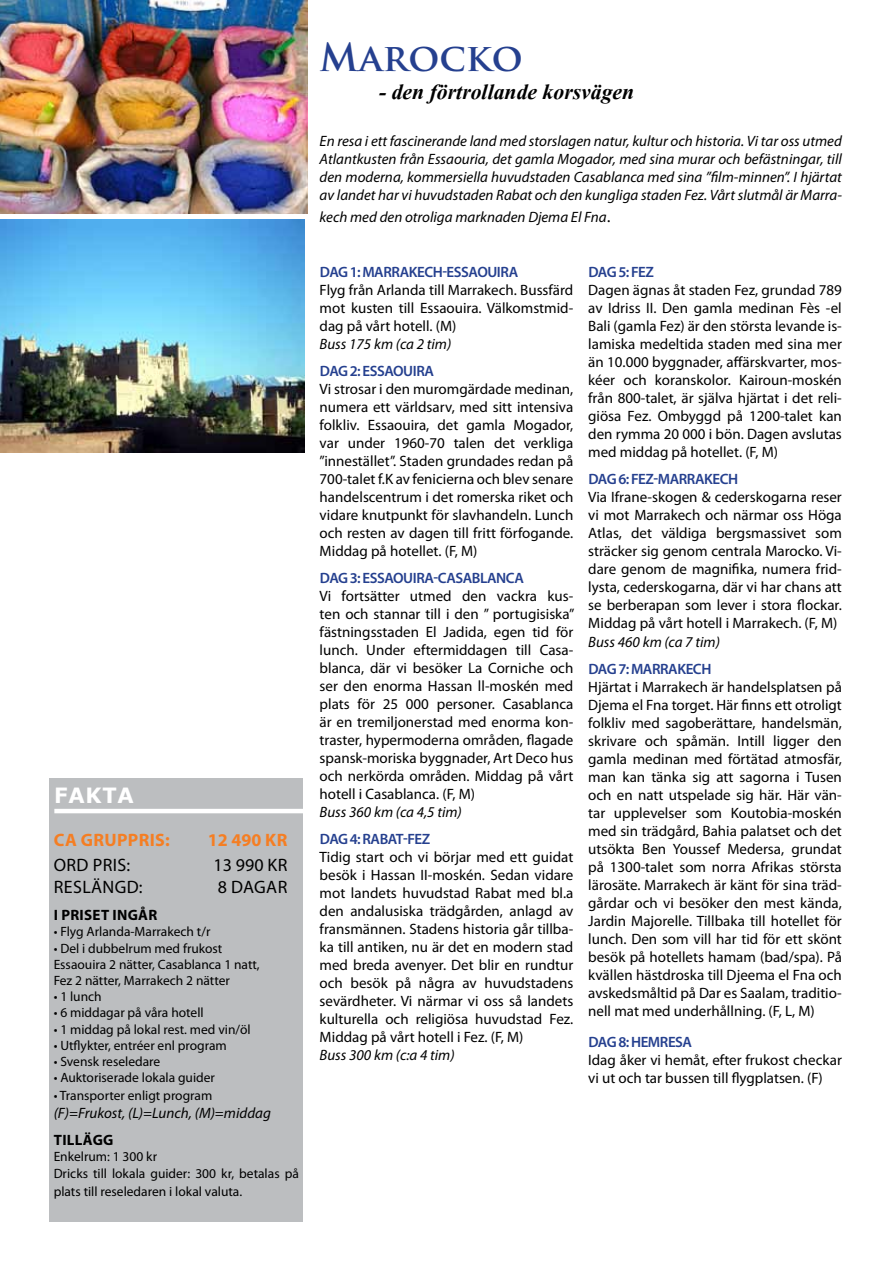
<style>
.page{position:relative;width:893px;height:1263px;background:#fff}
.page>*{position:absolute;margin:0;border:0;box-sizing:border-box;transform-origin:0 0}
.t1{font:700 37.5px "Trajan Pro";color:#25408f}
.t2{font:700 27px "Vijaya";color:#000}
.t3{font:700 21px "Verdana";letter-spacing:.035em;color:#fff}
.t4{font:18px "Myriad Pro";letter-spacing:.02em;color:#000}
.t5{font:700 18px "Myriad Pro";letter-spacing:.015em;color:#f57e23}
.t6{font:15px/18px "Myriad Pro";color:#000;text-align:justify}
.t7{font:italic 15px/18px "Myriad Pro";color:#000;text-align:justify}
.t8{font:600 15px "Myriad Pro";letter-spacing:-.03em;color:#25408f}
.t9{font:700 15px "Myriad Pro";letter-spacing:.02em;color:#000}
.t10{font:13.5px/16.2px "Myriad Pro";color:#000}
.s1{font-family:"Minion Pro";font-style:normal;font-size:18px}
</style>
<div class="page">
<img style="left:0;top:220px;width:305px;height:233px">
<div style="left:49px;top:778px;width:254px;height:444px;background:#bcbec0"></div>
<hr style="left:54px;top:809px;width:253px;height:4px;background:#fff">
<img style="left:0;top:0;width:307px;height:213px">
<h3 class="t3" style="left:54px;top:780px;width:81px">FAKTA</h3>
<p class="t5" style="left:54px;top:828px;width:118px">CA GRUPPRIS:</p>
<p class="t5" style="left:208px;top:828px;width:81px">12 490 KR</p>
<p class="t4" style="left:54px;top:854px;width:78px">ORD PRIS:</p>
<p class="t4" style="left:214px;top:854px;width:75px">13 990 KR</p>
<p class="t4" style="left:54px;top:876px;width:90px">RESLÄNGD:</p>
<p class="t4" style="left:218px;top:876px;width:71px">8 DAGAR</p>
<p class="t9" style="left:54px;top:905px;width:105px">I PRISET INGÅR</p>
<p class="t10" style="left:54px;top:923px;width:158px">• Flyg Arlanda-Marrakech t/r</p>
<p class="t10" style="left:54px;top:940px;width:208px">• Del i dubbelrum med frukost<br>Essaouira 2 nätter, Casablanca 1 natt,<br>Fez 2 nätter, Marrakech 2 nätter</p>
<p class="t10" style="left:54px;top:988px;width:50px">• 1 lunch</p>
<p class="t10" style="left:54px;top:1004px;width:152px">• 6 middagar på våra hotell</p>
<p class="t10" style="left:54px;top:1021px;width:199px">• 1 middag på lokal rest. med vin/öl</p>
<p class="t10" style="left:54px;top:1037px;width:175px">• Utflykter, entréer enl program</p>
<p class="t10" style="left:54px;top:1053px;width:108px">• Svensk reseledare</p>
<p class="t10" style="left:54px;top:1069px;width:163px">• Auktoriserade lokala guider</p>
<p class="t10" style="left:54px;top:1087px;width:160px">• Transporter enligt program</p>
<p class="t7" style="left:54px;top:1104px;width:219px">(F)=Frukost, (L)=Lunch, (M)=middag</p>
<p class="t9" style="left:54px;top:1130px;width:50px">TILLÄGG</p>
<p class="t10" style="left:54px;top:1148px;width:247px">Enkelrum: 1 300 kr<br>Dricks till lokala guider: 300 kr, betalas på</p>
<p class="t10" style="left:54px;top:1183px;width:190px">plats till reseledaren i lokal valuta.</p>
<h1 class="t1" style="left:320px;top:34px;width:205px">Marocko</h1>
<h2 class="t2" style="left:379px;top:71px;width:257px">- den förtrollande korsvägen</h2>
<p class="t7" style="left:320px;top:132px;width:524px">En resa i ett fascinerande land med storslagen natur, kultur och historia. Vi tar oss utmed Atlantkusten från Essaouria, det gamla Mogador, med sina murar och befästningar, till den moderna, kommersiella huvudstaden Casablanca med sina ”film-minnen”. I hjärtat av landet har vi huvudstaden Rabat och den kungliga staden Fez. Vårt slutmål är Marra-</p>
<p class="t7" style="left:320px;top:207px;width:293px">kech med den otroliga marknaden Djema El Fna<span class="s1">.</span></p>
<p class="t8" style="left:320px;top:263px;width:200px">DAG 1: MARRAKECH-ESSAOUIRA</p>
<p class="t6" style="left:320px;top:281px;width:255px">Flyg från Arlanda till Marrakech. Bussfärd mot kusten till Essaouira. Välkomstmid&shy;dag på vårt hotell. (M)</p>
<p class="t7" style="left:320px;top:335px;width:133px">Buss 175 km (ca 2 tim)</p>
<p class="t8" style="left:320px;top:362px;width:116px">DAG 2: ESSAOUIRA</p>
<p class="t6" style="left:320px;top:380px;width:255px">Vi strosar i den muromgärdade medinan, numera ett världsarv, med sitt intensiva folkliv. Essaouira, det gamla Mogador, var under 1960-70 talen det verkliga ”innestället”. Staden grundades redan på 700-talet f.K av fenicierna och blev senare handelscentrum i det romerska riket och vidare knutpunkt för slavhandeln. Lunch och resten av dagen till fritt förfogande.<br>Middag på hotellet. (F, M)</p>
<p class="t8" style="left:320px;top:569px;width:206px">DAG 3: ESSAOUIRA-CASABLANCA</p>
<p class="t6" style="left:320px;top:587px;width:256px">Vi fortsätter utmed den vackra kus&shy;ten och stannar till i den ” portugisiska” fästningsstaden El Jadida, egen tid för lunch. Under eftermiddagen till Casa&shy;blanca, där vi besöker La Corniche och ser den enorma Hassan ll-moskén med plats för 25 000 personer. Casablanca är en tremiljonerstad med enorma kon&shy;traster, hypermoderna områden, flagade spansk-moriska byggnader, Art Deco hus och nerkörda områden. Middag på vårt hotell i Casablanca. (F, M)</p>
<p class="t7" style="left:320px;top:803px;width:144px">Buss 360 km (ca 4,5 tim)</p>
<p class="t8" style="left:320px;top:830px;width:112px">DAG 4: RABAT-FEZ</p>
<p class="t6" style="left:320px;top:848px;width:255px">Tidig start och vi börjar med ett guidat besök i Hassan II-moskén. Sedan vidare mot landets huvudstad Rabat med bl.a den andalusiska trädgården, anlagd av fransmännen. Stadens historia går tillba&shy;ka till antiken, nu är det en modern stad med breda avenyer. Det blir en rundtur och besök på några av huvudstadens sevärdheter. Vi närmar vi oss så landets kulturella och religiösa huvudstad Fez.<br>Middag på vårt hotell i Fez. (F, M)</p>
<p class="t7" style="left:320px;top:1046px;width:137px">Buss 300 km (c:a 4 tim)</p>
<p class="t8" style="left:588px;top:263px;width:67px">DAG 5: FEZ</p>
<p class="t6" style="left:588px;top:281px;width:255px">Dagen ägnas åt staden Fez, grundad 789 av Idriss II. Den gamla medinan Fès -el Bali (gamla Fez) är den största levande is&shy;lamiska medeltida staden med sina mer än 10.000 byggnader, affärskvarter, mos&shy;kéer och koranskolor. Kairoun-moskén från 800-talet, är själva hjärtat i det reli&shy;giösa Fez. Ombyggd på 1200-talet kan den rymma 20 000 i bön. Dagen avslutas med middag på hotellet. (F, M)</p>
<p class="t8" style="left:588px;top:470px;width:151px">DAG 6: FEZ-MARRAKECH</p>
<p class="t6" style="left:588px;top:488px;width:255px">Via Ifrane-skogen &amp; cederskogarna reser vi mot Marrakech och närmar oss Höga Atlas, det väldiga bergsmassivet som sträcker sig genom centrala Marocko. Vi&shy;dare genom de magnifika, numera frid&shy;lysta, cederskogarna, där vi har chans att se berberapan som lever i stora flockar.<br>Middag på vårt hotell i Marrakech. (F, M)</p>
<p class="t7" style="left:588px;top:632px;width:133px">Buss 460 km (ca 7 tim)</p>
<p class="t8" style="left:588px;top:659px;width:124px">DAG 7: MARRAKECH</p>
<p class="t6" style="left:588px;top:677px;width:255px">Hjärtat i Marrakech är handelsplatsen på Djema el Fna torget. Här finns ett otroligt folkliv med sagoberättare, handelsmän, skrivare och spåmän. Intill ligger den gamla medinan med förtätad atmosfär, man kan tänka sig att sagorna i Tusen och en natt utspelade sig här. Här vän&shy;tar upplevelser som Koutobia-moskén med sin trädgård, Bahia palatset och det utsökta Ben Youssef Medersa, grundat på 1300-talet som norra Afrikas största lärosäte. Marrakech är känt för sina träd&shy;gårdar och vi besöker den mest kända, Jardin Majorelle. Tillbaka till hotellet för lunch. Den som vill har tid för ett skönt besök på hotellets hamam (bad/spa). På kvällen hästdroska till Djeema el Fna och avskedsmåltid på Dar es Saalam, traditio&shy;nell mat med underhållning. (F, L, M)</p>
<p class="t8" style="left:588px;top:1032px;width:105px">DAG 8: HEMRESA</p>
<p class="t6" style="left:588px;top:1051px;width:255px">Idag åker vi hemåt, efter frukost checkar vi ut och tar bussen till flygplatsen. (F)</p>
</div>
